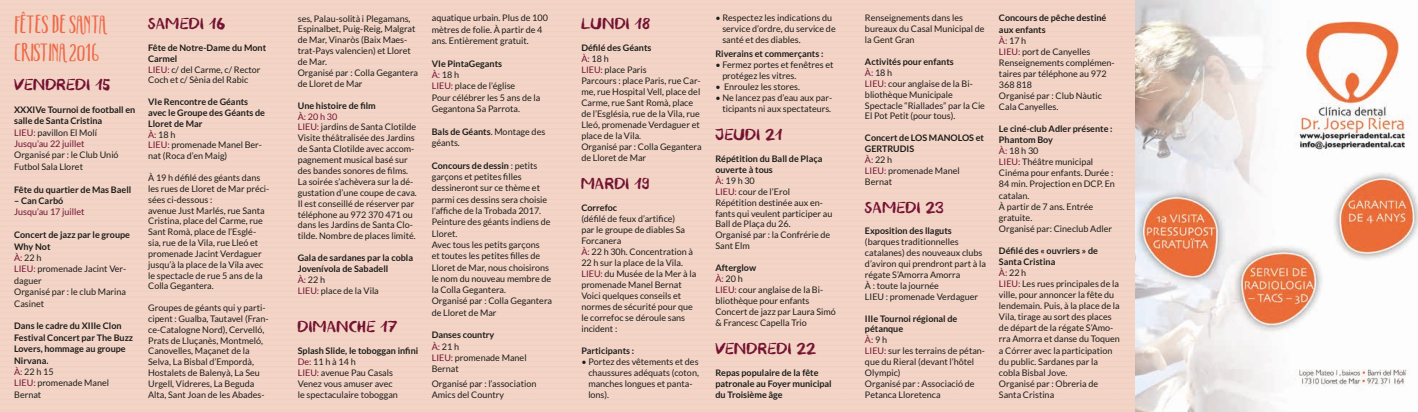
<style>
.page{position:relative;width:1418px;height:412px;background:#fff}
.page>*{position:absolute;margin:0;border:0;box-sizing:border-box;transform-origin:0 0}
.t1{font:700 25px/28.1px "Boho Sans";color:#ed6948}
.t2{font:14px "Blemished";color:#741232}
.t3{font:9px/10.9px "Lato";color:#1d1d1b}
.t4{font:700 9px/11.4px "Lato";color:#1d1d1b}
.t5{font:9px "Lato";color:#741232}
.s1{font-weight:400;color:#741232}
.s2{font-weight:400}
.s3{font-weight:700}
.s4{color:#741232}
</style>
<div class="page">
<img style="left:1134px;top:0;width:283px;height:411px">
<div style="left:0;top:0;width:1134px;height:411px;background:#f3d4c6"></div>
<h1 class="t1" style="left:14px;top:11px;width:94px">FÊTES DE SANTA<br>CRISTINA 2016</h1>
<h2 class="t2" style="left:14px;top:75px;width:98px">VENDREDI 15</h2>
<p class="t4" style="left:14px;top:103px;width:123px">XXXIVe Tournoi de football en salle de Santa Cristina<br><span class="s1">LIEU:</span> <span class="s2">pavillon El Molí<br></span><span class="s1">Jusqu’au 22 juillet</span></p>
<p class="t3" style="left:14px;top:149px;width:106px;line-height:11.4px">Organisé par : le Club Unió<br>Futbol Sala Lloret</p>
<p class="t4" style="left:14px;top:183px;width:119px">Fête du quartier de Mas Baell</p>
<p class="t4" style="left:14px;top:194px;width:51px">– Can Carbó</p>
<p class="t5" style="left:14px;top:207px;width:72px">Jusqu’au 17 juillet</p>
<p class="t3" style="left:14px;top:229px;width:117px;line-height:11.4px"><span class="s3">Concert de jazz par le groupe<br>Why Not<br></span><span class="s4">À:</span> 22 h<br><span class="s4">LIEU:</span> promenade Jacint Ver&shy;daguer<br>Organisé par : le club Marina<br>Casinet</p>
<p class="t4" style="left:14px;top:320px;width:120px">Dans le cadre du XIIIe Clon<br>Festival Concert par The Buzz<br>Lovers, hommage au groupe<br>Nirvana.<br><span class="s1">À:</span> <span class="s2">22 h 15<br></span><span class="s1">LIEU:</span> <span class="s2">promenade Manel<br>Bernat</span></p>
<h2 class="t2" style="left:148px;top:14px;width:79px">SAMEDI 16</h2>
<p class="t3" style="left:148px;top:42px;width:119px"><span class="s3">Fête de Notre-Dame du Mont<br>Carmel<br></span><span class="s4">LIEU:</span> c/ del Carme, c/ Rector<br>Coch et c/ Sènia del Rabic</p>
<p class="t4" style="left:148px;top:96px;width:118px;line-height:10.8px">VIe Rencontre de Géants avec le Groupe des Géants de<br>Lloret de Mar<br><span class="s1">À:</span> <span class="s2">18 h<br></span><span class="s1">LIEU:</span> <span class="s2">promenade Manel Ber&shy;nat (Roca d’en Maig)</span></p>
<p class="t3" style="left:148px;top:172px;width:123px">À 19 h défilé des géants dans les rues de Lloret de Mar préci&shy;sées ci-dessous :<br>avenue Just Marlés, rue Santa<br>Cristina, place del Carme, rue<br>Sant Romà, place de l’Esglé&shy;sia, rue de la Vila, rue Lleó et promenade Jacint Verdaguer jusqu’à la place de la Vila avec le spectacle de rue 5 ans de la<br>Colla Gegantera.</p>
<p class="t3" style="left:148px;top:302px;width:122px">Groupes de géants qui y parti&shy;cipent : Gualba, Tautavel (Fran&shy;ce-Catalogne Nord), Cervelló,<br>Prats de Lluçanès, Montmeló,<br>Canovelles, Maçanet de la<br>Selva, La Bisbal d’Empordà,<br>Hostalets de Balenyà, La Seu<br>Urgell, Vidreres, La Beguda<br>Alta, Sant Joan de les Abades-</p>
<p class="t3" style="left:298px;top:13px;width:122px">ses, Palau-solità i Plegamans,<br>Espinalbet, Puig-Reig, Malgrat de Mar, Vinaròs (Baix Maes&shy;trat-Pays valencien) et Lloret de Mar.<br>Organisé par : Colla Gegantera de Lloret de Mar</p>
<p class="t4" style="left:298px;top:99px;width:80px">Une histoire de film</p>
<p class="t3" style="left:298px;top:110px;width:121px"><span class="s4">À: 20 h 30<br>LIEU:</span> jardins de Santa Clotilde<br>Visite théâtralisée des Jardins de Santa Clotilde avec accom&shy;pagnement musical basé sur des bandes sonores de films.<br>La soirée s’achèvera sur la dé&shy;gustation d’une coupe de cava.<br>Il est conseillé de réserver par téléphone au 972 370 471 ou dans les Jardins de Santa Clo&shy;tilde. Nombre de places limité.</p>
<p class="t4" style="left:298px;top:252px;width:117px;line-height:10.9px">Gala de sardanes par la cobla<br>Jovenívola de Sabadell<br><span class="s1">À:</span> <span class="s2">22 h<br></span><span class="s1">LIEU:</span> <span class="s2">place de la Vila</span></p>
<h2 class="t2" style="left:298px;top:317px;width:102px">DIMANCHE 17</h2>
<p class="t3" style="left:298px;top:345px;width:122px"><span class="s3">Splash Slide, le toboggan infini<br></span><span class="s4">De:</span> 11 h à 14 h<br><span class="s4">LIEU:</span> avenue Pau Casals<br>Venez vous amuser avec<br>le spectaculaire toboggan</p>
<p class="t3" style="left:432px;top:12px;width:118px;line-height:11.3px">aquatique urbain. Plus de 100 mètres de folie. À partir de 4 ans. Entièrement gratuit.</p>
<p class="t3" style="left:432px;top:58px;width:110px;line-height:11.3px"><span class="s3">VIe PintaGegants<br></span><span class="s4">À:</span> 18 h<br><span class="s4">LIEU:</span> place de l’église<br>Pour célébrer les 5 ans de la<br>Gegantona Sa Parrota.</p>
<p class="t3" style="left:432px;top:125px;width:115px;line-height:11.3px"><span class="s3">Bals de Géants</span>. Montage des géants.</p>
<p class="t3" style="left:432px;top:159px;width:122px;line-height:11.3px"><span class="s3">Concours de dessin</span> : petits garçons et petites filles dessineront sur ce thème et parmi ces dessins sera choisie l’affiche de la Trobada 2017.<br>Peinture des géants indiens de<br>Lloret.<br>Avec tous les petits garçons<br>et toutes les petites filles de<br>Lloret de Mar, nous choisirons le nom du nouveau membre de la Colla Gegantera.<br>Organisé par : Colla Gegantera de Lloret de Mar</p>
<p class="t3" style="left:432px;top:329px;width:96px;line-height:11.3px"><span class="s3">Danses country<br></span><span class="s4">À:</span> 21 h<br><span class="s4">LIEU:</span> promenade Manel<br>Bernat</p>
<p class="t3" style="left:432px;top:377px;width:106px;line-height:11.3px">Organisé par : l’association<br>Amics del Country</p>
<h2 class="t2" style="left:581px;top:14px;width:71px">LUNDI 18</h2>
<p class="t3" style="left:581px;top:42px;width:122px"><span class="s3">Défilé des Géants<br></span><span class="s4">À:</span> 18 h<br><span class="s4">LIEU:</span> place Paris<br>Parcours : place Paris, rue Car&shy;me, rue Hospital Vell, place del<br>Carme, rue Sant Romà, place de l’Església, rue de la Vila, rue<br>Lleó, promenade Verdaguer et place de la Vila.<br>Organisé par : Colla Gegantera de Lloret de Mar</p>
<h2 class="t2" style="left:581px;top:174px;width:71px">MARDI 19</h2>
<p class="t4" style="left:581px;top:201px;width:37px">Correfoc</p>
<p class="t3" style="left:581px;top:213px;width:116px">(défilé de feux d’artifice)<br>par le groupe de diables Sa<br>Forcanera<br><span class="s4">À:</span> 22 h 30h. Concentration à<br>22 h sur la place de la Vila.<br><span class="s4">LIEU:</span> du Musée de la Mer à la promenade Manel Bernat<br>Voici quelques conseils et normes de sécurité pour que le correfoc se déroule sans incident :</p>
<p class="t4" style="left:581px;top:344px;width:54px">Participants :</p>
<p class="t3" style="left:588px;top:355px;width:112px;text-indent:-7px">• Portez des vêtements et des chaussures adéquats (coton, manches longues et panta&shy;lons).</p>
<p class="t3" style="left:722px;top:13px;width:115px;text-indent:-7px">• Respectez les indications du service d’ordre, du service de santé et des diables.</p>
<p class="t4" style="left:715px;top:48px;width:109px">Riverains et commerçants :</p>
<p class="t3" style="left:722px;top:59px;width:113px;text-indent:-7px">• Fermez portes et fenêtres et protégez les vitres.</p>
<p class="t3" style="left:715px;top:81px;width:86px">• Enroulez les stores.</p>
<p class="t3" style="left:715px;top:92px;width:118px;text-align:right">• Ne lancez pas d’eau aux par&shy;ticipants ni aux spectateurs.</p>
<h2 class="t2" style="left:715px;top:125px;width:69px">JEUDI 21</h2>
<p class="t3" style="left:715px;top:153px;width:118px"><span class="s3">Répétition du Ball de Plaça ouverte à tous<br></span><span class="s4">À:</span> 19 h 30<br><span class="s4">LIEU:</span> cour de l’Erol<br>Répétition destinée aux en&shy;fants qui veulent participer au<br>Ball de Plaça du 26.<br>Organisé par : la Confrérie de<br>Sant Elm</p>
<p class="t3" style="left:715px;top:262px;width:122px"><span class="s3">Afterglow<br></span><span class="s4">À:</span> 20 h<br><span class="s4">LIEU:</span> cour anglaise de la Bi&shy;bliothèque pour enfants<br>Concert de jazz par Laura Simó &amp; Francesc Capella Trio</p>
<h2 class="t2" style="left:715px;top:338px;width:102px">VENDREDI 22</h2>
<p class="t4" style="left:715px;top:366px;width:118px;line-height:10.9px">Repas populaire de la fête patronale au Foyer municipal du Troisième âge</p>
<p class="t3" style="left:865px;top:13px;width:121px">Renseignements dans les bureaux du Casal Municipal de la Gent Gran</p>
<p class="t3" style="left:865px;top:56px;width:121px"><span class="s3">Activités pour enfants<br></span><span class="s4">À:</span> 18 h<br><span class="s4">LIEU:</span> cour anglaise de la Bi&shy;bliothèque Municipale<br>Spectacle “Riallades” par la Cie<br>El Pot Petit (pour tous).</p>
<p class="t4" style="left:865px;top:132px;width:121px;line-height:10.9px">Concert de LOS MANOLOS et<br>GERTRUDIS<br><span class="s1">À:</span> <span class="s2">22 h<br></span><span class="s1">LIEU:</span> <span class="s2">promenade Manel<br>Bernat</span></p>
<h2 class="t2" style="left:865px;top:197px;width:81px">SAMEDI 23</h2>
<p class="t4" style="left:865px;top:225px;width:88px">Exposition des llaguts</p>
<p class="t3" style="left:865px;top:236px;width:122px">(barques traditionnelles catalanes) des nouveaux clubs d’aviron qui prendront part à la régate S’Amorra Amorra<br>À : toute la journée<br>LIEU : promenade Verdaguer</p>
<p class="t3" style="left:865px;top:312px;width:122px"><span class="s3">IIIe Tournoi régional de pétanque<br></span><span class="s4">À:</span> 9 h<br><span class="s4">LIEU:</span> sur les terrains de pétan&shy;que du Rieral (devant l’hôtel<br>Olympic)<br>Organisé par : Associació de<br>Petanca Lloretenca</p>
<p class="t3" style="left:999px;top:13px;width:117px"><span class="s3">Concours de pêche destiné aux enfants<br></span><span class="s4">À:</span> 17 h<br><span class="s4">LIEU:</span> port de Canyelles<br>Renseignements complémen&shy;taires par téléphone au 972<br>368 818<br>Organisé par : Club Nàutic<br>Cala Canyelles.</p>
<p class="t3" style="left:999px;top:123px;width:117px"><span class="s3">Le ciné-club Adler présente :<br>Phantom Boy<br></span><span class="s4">À:</span> 18 h 30<br><span class="s4">LIEU:</span> Théâtre municipal<br>Cinéma pour enfants. Durée :<br>84 min. Projection en DCP. En catalan.<br>À partir de 7 ans. Entrée gratuite.<br>Organisé par: Cineclub Adler</p>
<p class="t3" style="left:999px;top:244px;width:122px"><span class="s3">Défilé des « ouvriers » de<br>Santa Cristina<br></span><span class="s4">À:</span> 22 h<br><span class="s4">LIEU:</span> Les rues principales de la ville, pour annoncer la fête du lendemain. Puis, à la place de la<br>Vila, tirage au sort des places de départ de la régate S’Amo&shy;rra Amorra et danse du Toquen a Córrer avec la participation du public. Sardanes par la cobla Bisbal Jove.<br>Organisé par : Obreria de<br>Santa Cristina</p>
</div>
